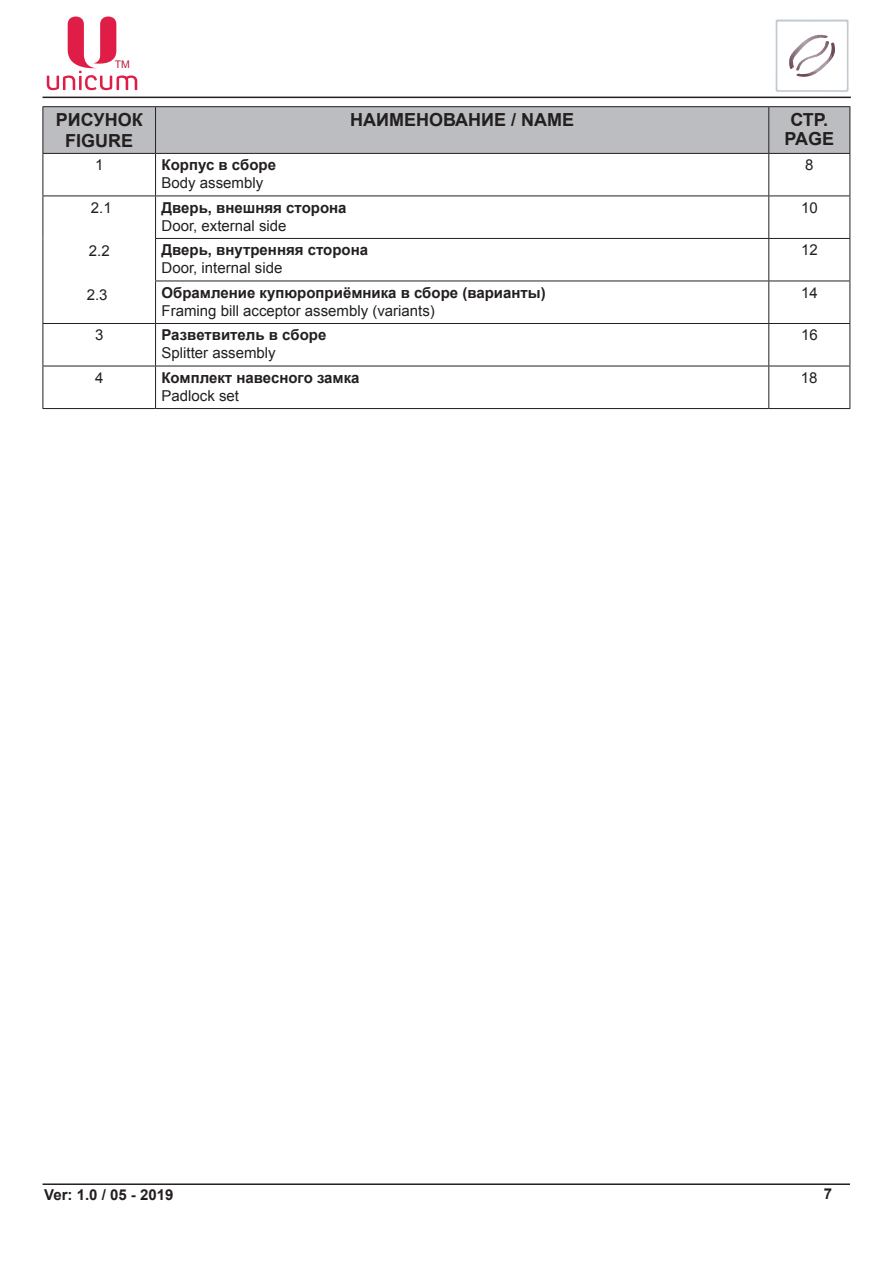
<style>
.page{position:relative;width:893px;height:1263px;background:#fff}
.page>*{position:absolute;margin:0;border:0;box-sizing:border-box;transform-origin:0 0}
.t1{font:700 18px/21.6px "Arial";color:#231f20;text-align:center}
.t2{font:700 15px "Arial";color:#231f20}
.t3{font:15px "Arial";color:#231f20}
.t4{font:10.5px "Arial";color:#ba1e3e}
</style>
<div class="page">
<hr style="left:43px;top:97px;width:808px;height:1px;background:#231f20">
<hr style="left:43px;top:1183px;width:807px;height:2px;background:#231f20">
<svg style="left:775px;top:19px;width:74px;height:73px"></svg>
<svg style="left:47px;top:17px;width:90px;height:73px"></svg>
<div style="left:44px;top:107px;width:805px;height:46px;background:#bcbdc0"></div>
<hr style="left:43px;top:106px;width:113px;height:1px;background:#231f20">
<hr style="left:43px;top:107px;width:1px;height:46px;background:#231f20">
<hr style="left:156px;top:106px;width:613px;height:1px;background:#231f20">
<hr style="left:155px;top:107px;width:1px;height:46px;background:#231f20">
<hr style="left:769px;top:106px;width:81px;height:1px;background:#231f20">
<hr style="left:768px;top:107px;width:1px;height:46px;background:#231f20">
<hr style="left:849px;top:107px;width:1px;height:46px;background:#231f20">
<hr style="left:43px;top:153px;width:113px;height:1px;background:#231f20">
<hr style="left:43px;top:154px;width:1px;height:42px;background:#231f20">
<hr style="left:156px;top:153px;width:613px;height:1px;background:#231f20">
<hr style="left:155px;top:154px;width:1px;height:42px;background:#231f20">
<hr style="left:769px;top:153px;width:81px;height:1px;background:#231f20">
<hr style="left:768px;top:154px;width:1px;height:42px;background:#231f20">
<hr style="left:849px;top:154px;width:1px;height:42px;background:#231f20">
<hr style="left:43px;top:196px;width:113px;height:1px;background:#231f20">
<hr style="left:43px;top:196px;width:1px;height:42px;background:#231f20">
<hr style="left:156px;top:196px;width:613px;height:1px;background:#231f20">
<hr style="left:155px;top:196px;width:1px;height:42px;background:#231f20">
<hr style="left:769px;top:196px;width:81px;height:1px;background:#231f20">
<hr style="left:768px;top:196px;width:1px;height:42px;background:#231f20">
<hr style="left:849px;top:196px;width:1px;height:42px;background:#231f20">
<hr style="left:43px;top:238px;width:1px;height:43px;background:#231f20">
<hr style="left:155px;top:238px;width:614px;height:1px;background:#231f20">
<hr style="left:155px;top:239px;width:1px;height:42px;background:#231f20">
<hr style="left:769px;top:238px;width:81px;height:1px;background:#231f20">
<hr style="left:768px;top:239px;width:1px;height:42px;background:#231f20">
<hr style="left:849px;top:239px;width:1px;height:42px;background:#231f20">
<hr style="left:43px;top:281px;width:1px;height:42px;background:#231f20">
<hr style="left:155px;top:281px;width:614px;height:1px;background:#231f20">
<hr style="left:155px;top:281px;width:1px;height:42px;background:#231f20">
<hr style="left:769px;top:281px;width:81px;height:1px;background:#231f20">
<hr style="left:768px;top:281px;width:1px;height:42px;background:#231f20">
<hr style="left:849px;top:281px;width:1px;height:42px;background:#231f20">
<hr style="left:43px;top:323px;width:113px;height:1px;background:#231f20">
<hr style="left:43px;top:324px;width:1px;height:42px;background:#231f20">
<hr style="left:156px;top:323px;width:613px;height:1px;background:#231f20">
<hr style="left:155px;top:324px;width:1px;height:42px;background:#231f20">
<hr style="left:769px;top:323px;width:81px;height:1px;background:#231f20">
<hr style="left:768px;top:324px;width:1px;height:42px;background:#231f20">
<hr style="left:849px;top:324px;width:1px;height:42px;background:#231f20">
<hr style="left:43px;top:366px;width:113px;height:1px;background:#231f20">
<hr style="left:43px;top:366px;width:1px;height:42px;background:#231f20">
<hr style="left:156px;top:366px;width:613px;height:1px;background:#231f20">
<hr style="left:155px;top:366px;width:1px;height:42px;background:#231f20">
<hr style="left:769px;top:366px;width:81px;height:1px;background:#231f20">
<hr style="left:768px;top:366px;width:1px;height:42px;background:#231f20">
<hr style="left:849px;top:366px;width:1px;height:42px;background:#231f20">
<hr style="left:43px;top:408px;width:113px;height:1px;background:#231f20">
<hr style="left:156px;top:408px;width:613px;height:1px;background:#231f20">
<hr style="left:769px;top:408px;width:81px;height:1px;background:#231f20">
<p class="t4" style="left:115px;top:57px;width:17px">ТМ</p>
<p class="t1" style="left:56px;top:109px;width:88px">РИСУНОК<br>FIGURE</p>
<p class="t1" style="left:350px;top:109px;width:225px">НАИМЕНОВАНИЕ / NAME</p>
<p class="t1" style="left:784px;top:110px;width:49px;line-height:19.5px">СТР.<br>PAGE</p>
<p class="t3" style="left:95px;top:155px;width:10px">1</p>
<p class="t2" style="left:162px;top:155px;width:116px">КОРПУС В СБОРЕ</p>
<p class="t3" style="left:162px;top:173px;width:103px">Body assembly</p>
<p class="t3" style="left:805px;top:155px;width:10px">8</p>
<p class="t3" style="left:91px;top:198px;width:22px">2.1</p>
<p class="t3" style="left:89px;top:241px;width:22px">2.2</p>
<p class="t3" style="left:87px;top:285px;width:22px">2.3</p>
<p class="t2" style="left:162px;top:198px;width:187px">ДВЕРЬ, ВНЕШНЯЯ СТОРОНА</p>
<p class="t3" style="left:162px;top:216px;width:127px">Door, external side</p>
<p class="t2" style="left:162px;top:240px;width:208px">ДВЕРЬ, ВНУТРЕННЯЯ СТОРОНА</p>
<p class="t3" style="left:162px;top:258px;width:122px">Door, internal side</p>
<p class="t2" style="left:162px;top:283px;width:386px">ОБРАМЛЕНИЕ КУПЮРОПРИЁМНИКА В СБОРЕ (ВАРИАНТЫ)</p>
<p class="t3" style="left:162px;top:301px;width:275px">Framing bill acceptor assembly (variants)</p>
<p class="t3" style="left:801px;top:198px;width:18px">10</p>
<p class="t3" style="left:801px;top:240px;width:18px">12</p>
<p class="t3" style="left:801px;top:283px;width:18px">14</p>
<p class="t3" style="left:95px;top:325px;width:10px">3</p>
<p class="t2" style="left:162px;top:325px;width:166px">РАЗВЕТВИТЕЛЬ В СБОРЕ</p>
<p class="t3" style="left:162px;top:343px;width:116px">Splitter assembly</p>
<p class="t3" style="left:801px;top:325px;width:18px">16</p>
<p class="t3" style="left:95px;top:368px;width:10px">4</p>
<p class="t2" style="left:161px;top:368px;width:200px">КОМПЛЕКТ НАВЕСНОГО ЗАМКА</p>
<p class="t3" style="left:161px;top:386px;width:79px">Padlock set</p>
<p class="t3" style="left:801px;top:368px;width:18px">18</p>
<p class="t2" style="left:44px;top:1185px;width:131px">VER: 1.0 / 05 - 2019</p>
<p class="t2" style="left:824px;top:1184px;width:10px">7</p>
</div>
